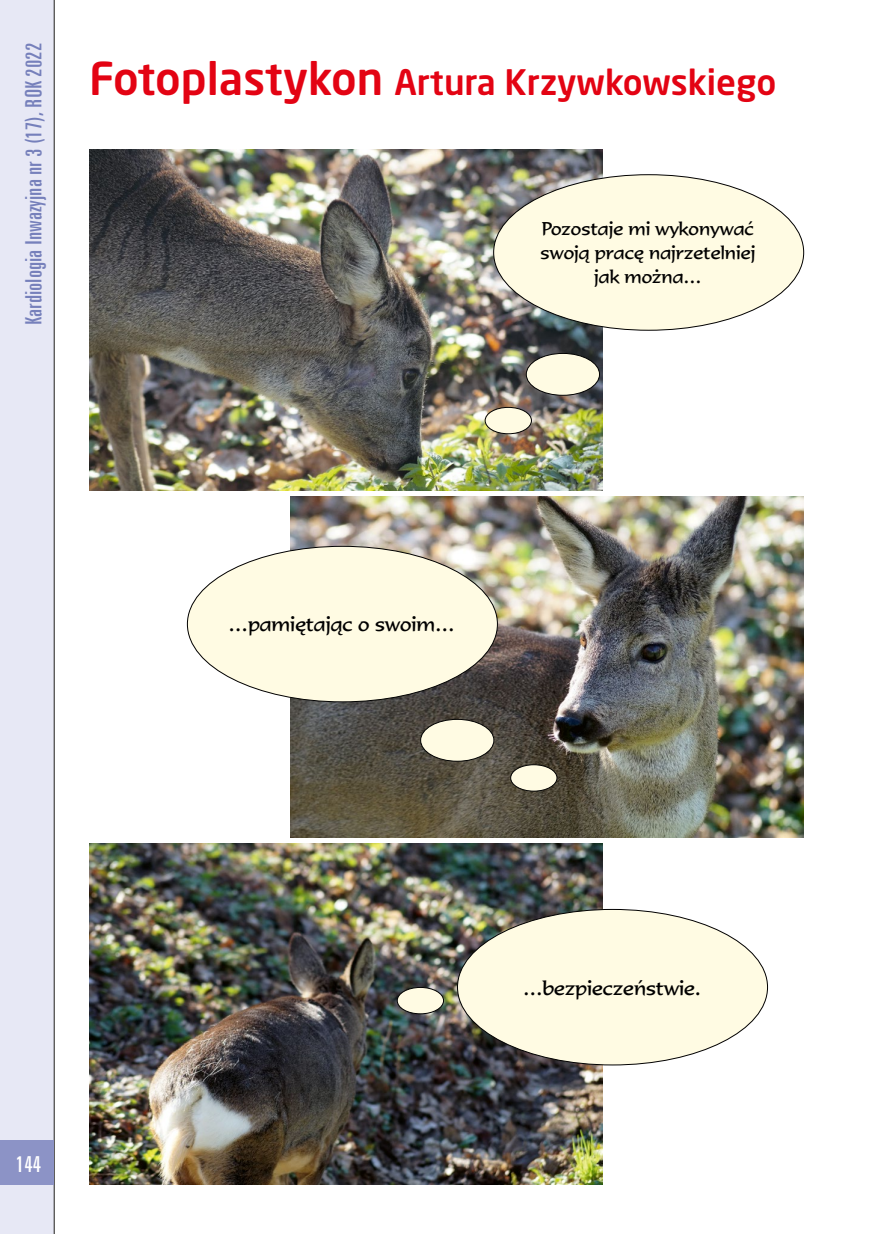
<style>
.page{position:relative;width:872px;height:1234px;background:#fff}
.page>*{position:absolute;margin:0;border:0;box-sizing:border-box;transform-origin:0 0}
.t1{font:500 34.8px "Neo Sans Pro";color:#e30313}
.t2{font:22.5px "Zurich X Cn EU";color:#7680bb;scale:1.07 1}
.t3{font:22.5px "Zurich X Cn EU";color:#fff;scale:1.07 1}
.t4{font:19.5px "Formal 436 EU";color:#000}
.t5{font:18px/24px "Formal 436 EU";color:#000;text-align:center}
.s1{font-size:44.7px}
</style>
<div class="page">
<div style="left:0;top:0;width:54px;height:1233px;background:#e7e8f5"></div>
<hr style="left:54px;top:0;width:1px;height:1233px;background:#1d1c18">
<div style="left:0;top:1140px;width:54px;height:44px;background:#8c93c6"></div>
<img style="left:89px;top:149px;width:513px;height:341px">
<img style="left:291px;top:496px;width:513px;height:341px">
<img style="left:89px;top:843px;width:513px;height:341px">
<div style="left:485px;top:407px;width:46px;height:26px;background:#fffbe3;border-radius:50%"></div>
<div style="left:485px;top:407px;width:46px;height:27px;border:1px solid #000;border-radius:50%"></div>
<div style="left:397px;top:987px;width:46px;height:26px;background:#fffbe3;border-radius:50%"></div>
<div style="left:397px;top:986px;width:47px;height:27px;border:1px solid #000;border-radius:50%"></div>
<div style="left:510px;top:764px;width:47px;height:27px;background:#fffbe3;border-radius:50%"></div>
<div style="left:510px;top:764px;width:47px;height:27px;border:1px solid #000;border-radius:50%"></div>
<div style="left:526px;top:353px;width:73px;height:42px;background:#fffbe3;border-radius:50%"></div>
<div style="left:526px;top:353px;width:74px;height:42px;border:1px solid #000;border-radius:50%"></div>
<div style="left:420px;top:719px;width:74px;height:42px;background:#fffbe3;border-radius:50%"></div>
<div style="left:420px;top:719px;width:74px;height:42px;border:1px solid #000;border-radius:50%"></div>
<div style="left:493px;top:175px;width:310px;height:155px;background:#fffbe3;border-radius:50%"></div>
<div style="left:187px;top:546px;width:310px;height:155px;background:#fffbe3;border-radius:50%"></div>
<div style="left:457px;top:909px;width:310px;height:155px;background:#fffbe3;border-radius:50%"></div>
<p class="t2" style="left:20px;top:325px;width:265px;rotate:-90deg">Kardiologia Inwazyjna nr 3 (17), ROK 2022</p>
<h1 class="t1" style="left:89px;top:60px;width:688px"><span class="s1">Fotoplastykon</span> Artura Krzywkowskiego</h1>
<p class="t5" style="left:540px;top:216px;width:216px">Pozostaje mi wykonywać swoją pracę najrzetelniej jak można…</p>
<p class="t4" style="left:229px;top:612px;width:228px">…pamiętając o swoim…</p>
<p class="t3" style="left:16px;top:1150px;width:25px">144</p>
<p class="t4" style="left:523px;top:975px;width:179px">…bezpieczeństwie.</p>
</div>
